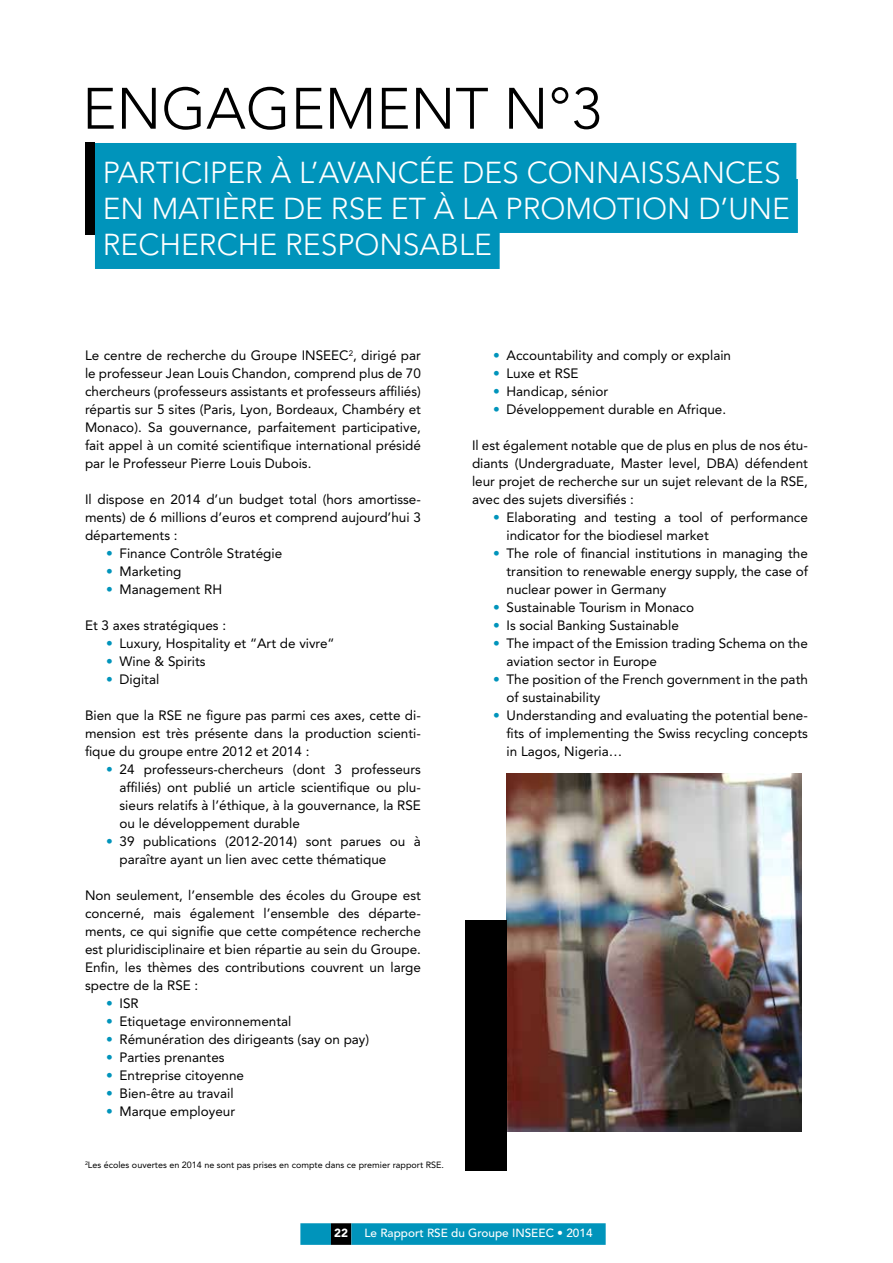
<style>
.page{position:relative;width:893px;height:1263px;background:#fff}
.page>*{position:absolute;margin:0;border:0;box-sizing:border-box;transform-origin:0 0}
.t1{font:300 57.75px "Avenir LT Std";color:#000}
.t2{font:300 30px/36px "Avenir LT Std";color:#fff}
.t3{font:13.5px/18px "Avenir LT Std";color:#000;text-align:justify}
.t4{font:500 11.7px "Avenir LT Std";color:#fff}
.t5{font:900 11.7px "Avenir LT Std";color:#fff}
.t6{font:9px "Avenir LT Std";color:#000}
.s1{color:#0094bb}
</style>
<div class="page">
<div style="left:300px;top:1223px;width:31px;height:22px;background:#0094bb"></div>
<div style="left:331px;top:1223px;width:20px;height:22px;background:#000"></div>
<div style="left:351px;top:1223px;width:255px;height:22px;background:#0094bb"></div>
<div style="left:95px;top:143px;width:701px;height:54px;background:#0094bb"></div>
<div style="left:95px;top:179px;width:703px;height:54px;background:#0094bb"></div>
<div style="left:95px;top:215px;width:405px;height:54px;background:#0094bb"></div>
<div style="left:85px;top:143px;width:10px;height:92px;background:#000"></div>
<img style="left:507px;top:774px;width:294px;height:357px">
<div style="left:466px;top:919px;width:41px;height:251px;background:#000"></div>
<h1 class="t1" style="left:82px;top:75px;width:39px">ENG</h1>
<h1 class="t1" style="left:206px;top:75px;width:397px">AG EMENT N°3</h1>
<h2 class="t2" style="left:103px;top:154px;width:292px">PARTICI PER À L’AVANCÉ</h2>
<h2 class="t2" style="left:103px;top:154px;width:689px;text-indent:334px">E DES CONNAISSANCES<br>EN MATI ÈRE DE RSE ET À LA PROMOTION D’UN E<br>RECH ERCH</h2>
<h2 class="t2" style="left:259px;top:226px;width:234px">E RESPONSABLE</h2>
<p class="t3" style="left:85px;top:346px;width:337px">Le centre de recherche du Groupe INSEEC<sup>2</sup>, dirigé par le professeur Jean Louis Chandon, comprend plus de 70 chercheurs (professeurs assistants et professeurs affiliés) répartis sur 5 sites (Paris, Lyon, Bordeaux, Chambéry et Monaco). Sa gouvernance, parfaitement participative, fait appel à un comité scientifique international présidé par le Professeur Pierre Louis Dubois.</p>
<p class="t3" style="left:85px;top:490px;width:337px">Il dispose en 2014 d’un budget total (hors amortisse&shy;ments) de 6 millions d’euros et comprend aujourd’hui 3 départements :</p>
<p class="t3" style="left:106px;top:544px;width:178px"><span class="s1">•</span> Finance Contrôle Stratégie</p>
<p class="t3" style="left:106px;top:562px;width:77px"><span class="s1">•</span> Marketing</p>
<p class="t3" style="left:106px;top:580px;width:118px"><span class="s1">•</span> Management RH</p>
<p class="t3" style="left:85px;top:616px;width:143px">Et 3 axes stratégiques :</p>
<p class="t3" style="left:106px;top:634px;width:230px"><span class="s1">•</span> Luxury, Hospitality et “Art de vivre“</p>
<p class="t3" style="left:106px;top:652px;width:101px"><span class="s1">•</span> Wine &amp; Spirits</p>
<p class="t3" style="left:106px;top:670px;width:55px"><span class="s1">•</span> Digital</p>
<p class="t3" style="left:85px;top:706px;width:337px">Bien que la RSE ne figure pas parmi ces axes, cette di&shy;mension est très présente dans la production scienti&shy;fique du groupe entre 2012 et 2014 :</p>
<p class="t3" style="left:120px;top:760px;width:303px;text-indent:-14px"><span class="s1">•</span> 24 professeurs-chercheurs (dont 3 professeurs affiliés) ont publié un article scientifique ou plu&shy;sieurs relatifs à l’éthique, à la gouvernance, la RSE ou le développement durable</p>
<p class="t3" style="left:120px;top:832px;width:303px;text-indent:-14px"><span class="s1">•</span> 39 publications (2012-2014) sont parues ou à paraître ayant un lien avec cette thématique</p>
<p class="t3" style="left:85px;top:886px;width:337px">Non seulement, l’ensemble des écoles du Groupe est concerné, mais également l’ensemble des départe&shy;ments, ce qui signifie que cette compétence recherche est pluridisciplinaire et bien répartie au sein du Groupe.<br>Enfin, les thèmes des contributions couvrent un large spectre de la RSE :</p>
<p class="t3" style="left:106px;top:994px;width:34px"><span class="s1">•</span> ISR</p>
<p class="t3" style="left:106px;top:1012px;width:187px"><span class="s1">•</span> Etiquetage environnemental</p>
<p class="t3" style="left:106px;top:1030px;width:265px"><span class="s1">•</span> Rémunération des dirigeants (say on pay)</p>
<p class="t3" style="left:106px;top:1048px;width:120px"><span class="s1">•</span> Parties prenantes</p>
<p class="t3" style="left:106px;top:1066px;width:140px"><span class="s1">•</span> Entreprise citoyenne</p>
<p class="t3" style="left:106px;top:1084px;width:129px"><span class="s1">•</span> Bien-être au travail</p>
<p class="t3" style="left:106px;top:1102px;width:131px"><span class="s1">•</span> Marque employeur</p>
<p class="t6" style="left:85px;top:1159px;width:360px"><sup>2</sup>Les écoles ouvertes en 2014 ne sont pas prises en compte dans ce premier rapport RSE.</p>
<p class="t3" style="left:493px;top:346px;width:240px"><span class="s1">•</span> Accountability and comply or explain</p>
<p class="t3" style="left:493px;top:364px;width:87px"><span class="s1">•</span> Luxe et RSE</p>
<p class="t3" style="left:493px;top:382px;width:117px"><span class="s1">•</span> Handicap, sénior</p>
<p class="t3" style="left:493px;top:400px;width:235px"><span class="s1">•</span> Développement durable en Afrique.</p>
<p class="t3" style="left:472px;top:436px;width:337px">Il est également notable que de plus en plus de nos étu&shy;diants (Undergraduate, Master level, DBA) défendent leur projet de recherche sur un sujet relevant de la RSE, avec des sujets diversifiés :</p>
<p class="t3" style="left:506px;top:508px;width:303px;text-indent:-14px"><span class="s1">•</span> Elaborating and testing a tool of performance indicator for the biodiesel market</p>
<p class="t3" style="left:506px;top:544px;width:303px;text-indent:-14px"><span class="s1">•</span> The role of financial institutions in managing the transition to renewable energy supply, the case of nuclear power in Germany</p>
<p class="t3" style="left:493px;top:598px;width:203px"><span class="s1">•</span> Sustainable Tourism in Monaco</p>
<p class="t3" style="left:493px;top:616px;width:187px"><span class="s1">•</span> Is social Banking Sustainable</p>
<p class="t3" style="left:506px;top:634px;width:303px;text-indent:-14px"><span class="s1">•</span> The impact of the Emission trading Schema on the aviation sector in Europe</p>
<p class="t3" style="left:506px;top:670px;width:303px;text-indent:-14px"><span class="s1">•</span> The position of the French government in the path of sustainability</p>
<p class="t3" style="left:506px;top:706px;width:303px;text-indent:-14px"><span class="s1">•</span> Understanding and evaluating the potential bene&shy;fits of implementing the Swiss recycling concepts in Lagos, Nigeria…</p>
<p class="t5" style="left:334px;top:1226px;width:15px">22</p>
<p class="t4" style="left:364px;top:1226px;width:230px">Le Rapport RSE du Groupe INSEEC • 2014</p>
</div>
